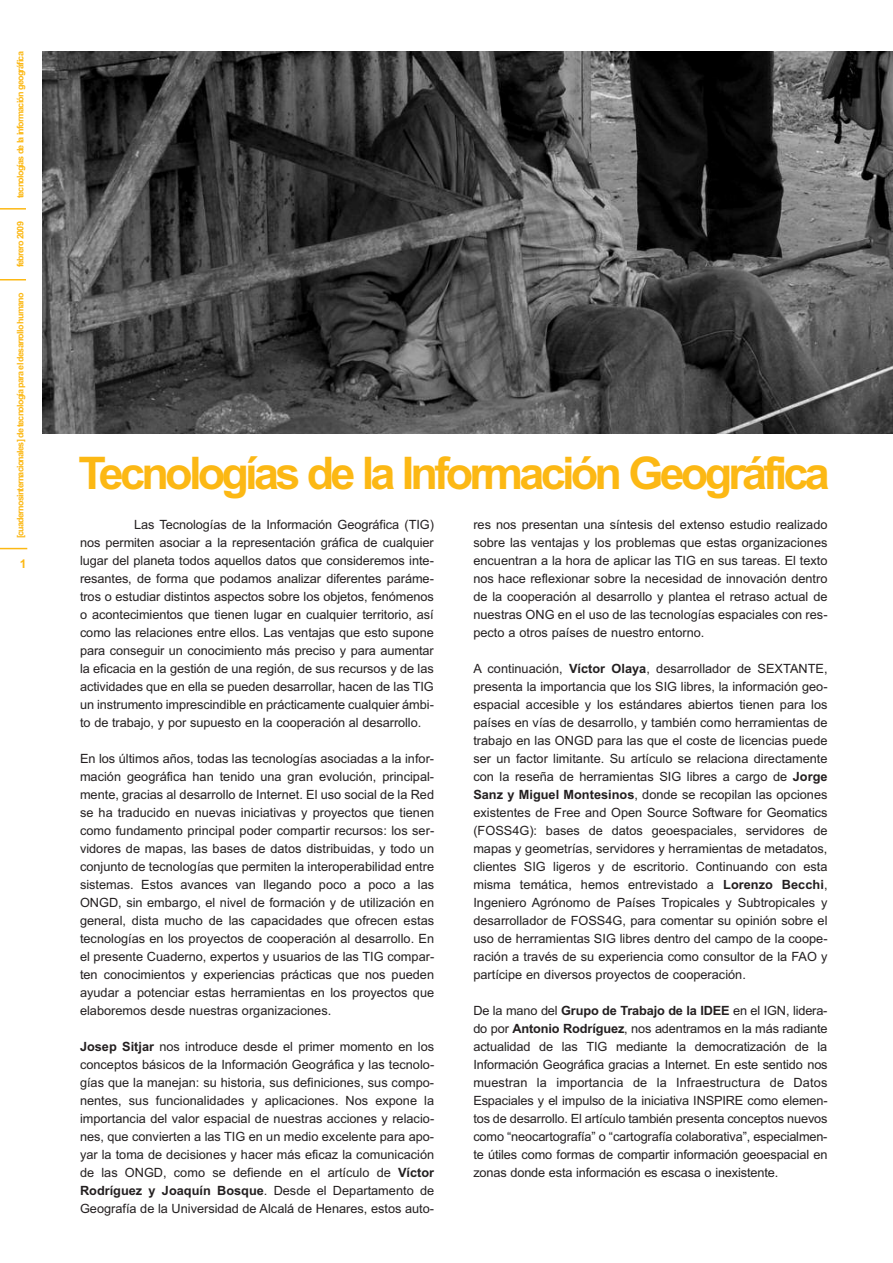
<style>
.page{position:relative;width:893px;height:1263px;background:#fff}
.page>*{position:absolute;margin:0;border:0;box-sizing:border-box;transform-origin:0 0}
.t1{font:45px "Arial Bold MS";letter-spacing:-.085em;color:#fcb814}
.t2{font:12.75px/18px "Arial MS";color:#231f20;text-align:justify}
.t3{font:12.75px "Arial Bold MS";color:#231f20}
.t4{font:12px "Arial Bold MS";color:#fcb814}
.t5{font:9px "Arial Bold MS";letter-spacing:-.085em;color:#fcb814}
.s1{font-family:"Arial Bold MS"}
.s2{font-family:"Arial MS"}
</style>
<div class="page">
<img style="left:43px;top:51px;width:850px;height:383px">
<svg style="left:0;top:279px;width:26px;height:1px"></svg>
<hr style="left:0;top:208px;width:26px;height:2px;background:#fcb814">
<svg style="left:0;top:548px;width:27px;height:1px"></svg>
<p class="t5" style="left:15px;top:198px;width:148px;rotate:-90deg">tecnologías de la información geográfica</p>
<p class="t5" style="left:15px;top:267px;width:47px;rotate:-90deg">febrero 2009</p>
<p class="t5" style="left:15px;top:538px;width:247px;rotate:-90deg">[cuadernosinternacionales] de tecnología para el desarrollo humano</p>
<p class="t4" style="left:20px;top:557px;width:8px">1</p>
<h1 class="t1" style="left:79px;top:447px;width:753px">Tecnologías de la Información Geográfica</h1>
<p class="t2" style="left:80px;top:515px;width:356px;text-indent:54px">Las Tecnologías de la Información Geográfica (TIG) nos permiten asociar a la representación gráfica de cualquier lugar del planeta todos aquellos datos que consideremos inte&shy;resantes, de forma que podamos analizar diferentes paráme&shy;tros o estudiar distintos aspectos sobre los objetos, fenómenos o acontecimientos que tienen lugar en cualquier territorio, así como las relaciones entre ellos. Las ventajas que esto supone para conseguir un conocimiento más preciso y para aumentar la eficacia en la gestión de una región, de sus recursos y de las actividades que en ella se pueden desarrollar, hacen de las TIG un instrumento imprescindible en prácticamente cualquier ámbi&shy;to de trabajo, y por supuesto en la cooperación al desarrollo.</p>
<p class="t2" style="left:80px;top:749px;width:356px">En los últimos años, todas las tecnologías asociadas a la infor&shy;mación geográfica han tenido una gran evolución, principal&shy;mente, gracias al desarrollo de Internet. El uso social de la Red se ha traducido en nuevas iniciativas y proyectos que tienen como fundamento principal poder compartir recursos: los ser&shy;vidores de mapas, las bases de datos distribuidas, y todo un conjunto de tecnologías que permiten la interoperabilidad entre sistemas. Estos avances van llegando poco a poco a las ONGD, sin embargo, el nivel de formación y de utilización en general, dista mucho de las capacidades que ofrecen estas tecnologías en los proyectos de cooperación al desarrollo. En el presente Cuaderno, expertos y usuarios de las TIG compar&shy;ten conocimientos y experiencias prácticas que nos pueden ayudar a potenciar estas herramientas en los proyectos que elaboremos desde nuestras organizaciones.</p>
<p class="t2" style="left:80px;top:1037px;width:356px"><span class="s1">Josep Sitjar</span> nos introduce desde el primer momento en los conceptos básicos de la Información Geográfica y las tecnolo&shy;gías que la manejan: su historia, sus definiciones, sus compo&shy;nentes, sus funcionalidades y aplicaciones. Nos expone la importancia del valor espacial de nuestras acciones y relacio&shy;nes, que convierten a las TIG en un medio excelente para apo&shy;yar la toma de decisiones y hacer más eficaz la comunicación de las ONGD, como se defiende en el artículo de <span class="s1">Víctor</span></p>
<p class="t3" style="left:80px;top:1183px;width:356px">Rodríguez y Joaquín Bosque<span class="s2">. Desde el Departamento de</span></p>
<p class="t2" style="left:80px;top:1199px;width:356px">Geografía de la Universidad de Alcalá de Henares, estos auto-</p>
<p class="t2" style="left:473px;top:515px;width:356px">res nos presentan una síntesis del extenso estudio realizado sobre las ventajas y los problemas que estas organizaciones encuentran a la hora de aplicar las TIG en sus tareas. El texto nos hace reflexionar sobre la necesidad de innovación dentro de la cooperación al desarrollo y plantea el retraso actual de nuestras ONG en el uso de las tecnologías espaciales con res&shy;pecto a otros países de nuestro entorno.</p>
<p class="t2" style="left:473px;top:659px;width:356px">A continuación, <span class="s1">Víctor Olaya</span>, desarrollador de SEXTANTE, presenta la importancia que los SIG libres, la información geo&shy;espacial accesible y los estándares abiertos tienen para los países en vías de desarrollo, y también como herramientas de trabajo en las ONGD para las que el coste de licencias puede ser un factor limitante. Su artículo se relaciona directamente con la reseña de herramientas SIG libres a cargo de <span class="s1">Jorge Sanz y Miguel Montesinos</span>, donde se recopilan las opciones existentes de Free and Open Source Software for Geomatics (FOSS4G): bases de datos geoespaciales, servidores de mapas y geometrías, servidores y herramientas de metadatos, clientes SIG ligeros y de escritorio. Continuando con esta misma temática, hemos entrevistado a <span class="s1">Lorenzo Becchi</span>, Ingeniero Agrónomo de Países Tropicales y Subtropicales y desarrollador de FOSS4G, para comentar su opinión sobre el uso de herramientas SIG libres dentro del campo de la coope&shy;ración a través de su experiencia como consultor de la FAO y partícipe en diversos proyectos de cooperación.</p>
<p class="t2" style="left:473px;top:1001px;width:356px">De la mano del <span class="s1">Grupo de Trabajo de la IDEE</span> en el IGN, lidera&shy;do por <span class="s1">Antonio Rodríguez</span>, nos adentramos en la más radiante actualidad de las TIG mediante la democratización de la Información Geográfica gracias a Internet. En este sentido nos muestran la importancia de la Infraestructura de Datos Espaciales y el impulso de la iniciativa INSPIRE como elemen&shy;tos de desarrollo. El artículo también presenta conceptos nuevos como “neocartografía” o “cartografía colaborativa”, especialmen&shy;te útiles como formas de compartir información geoespacial en zonas donde esta información es escasa o inexistente.</p>
</div>
